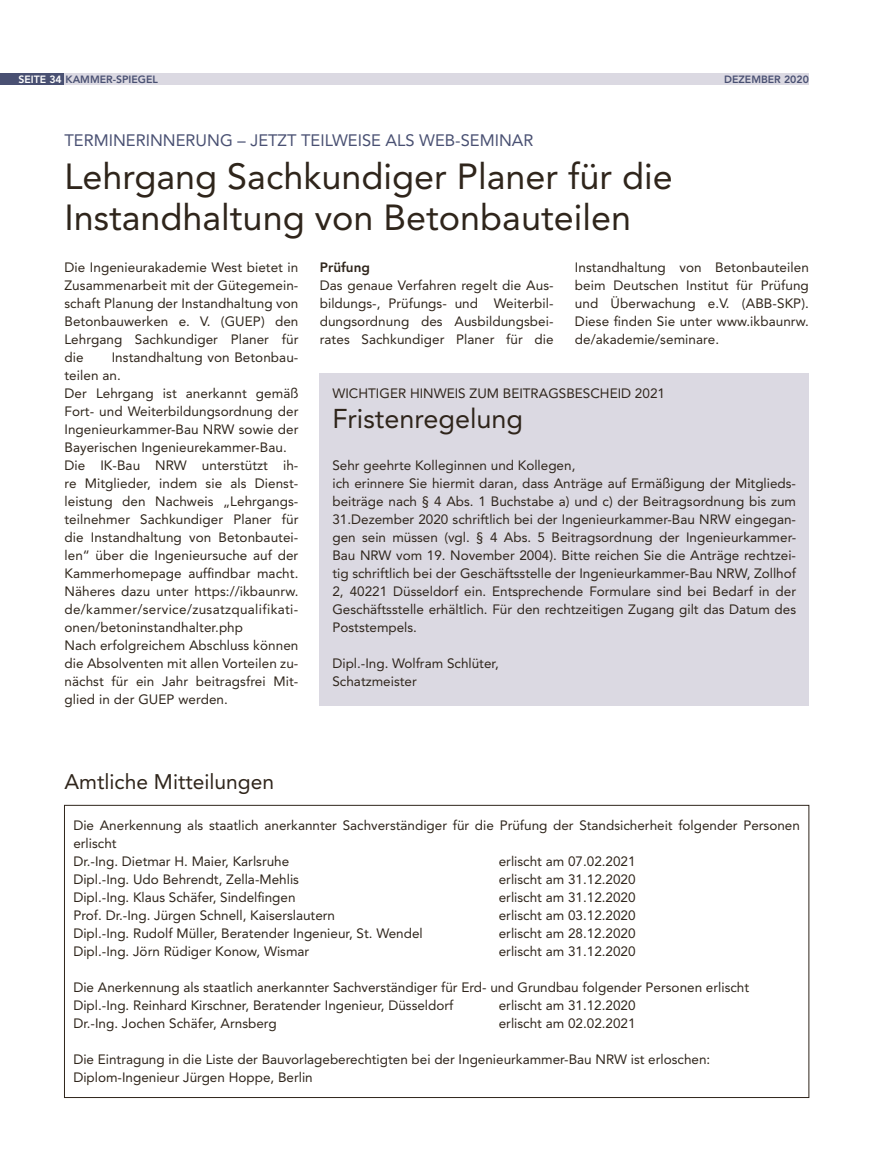
<style>
.page{position:relative;width:871px;height:1171px;background:#fff}
.page>*{position:absolute;margin:0;border:0;box-sizing:border-box;transform-origin:0 0}
.t1{font:36px/40.5px "Avenir LT Std";color:#2f251b}
.t2{font:27px "Avenir LT Std";color:#2f251b}
.t3{font:21px "Avenir LT Std";color:#2f251b}
.t4{font:16.5px "Avenir LT Std";color:#495072}
.t5{font:13.5px/18px "Avenir LT Std";color:#2f251b}
.t6{font:800 13.5px "Avenir LT Std";letter-spacing:.005em;color:#2f251b}
.t7{font:800 10.5px "Avenir LT Std";color:#495072}
.s1{color:#fff}
</style>
<div class="page">
<div style="left:63px;top:73px;width:745px;height:11px;background:#dbd9e2"></div>
<div style="left:0;top:73px;width:64px;height:11px;background:#495072"></div>
<div style="left:320px;top:373px;width:489px;height:333px;background:#dbd9e2"></div>
<p class="t7" style="left:18px;top:73px;width:140px"><span class="s1">SEITE 34</span> KAMMER-SPIEGEL</p>
<p class="t7" style="left:724px;top:73px;width:86px">DEZEMBER 2020</p>
<p class="t4" style="left:64px;top:131px;width:470px">TERMINERINNERUNG – JETZT TEILWEISE ALS WEB-SEMINAR</p>
<h1 class="t1" style="left:64px;top:157px;width:610px">Lehrgang Sachkundiger Planer für die<br>Instandhaltung von Betonbauteilen</h1>
<p class="t5" style="left:64px;top:258px;width:235px;text-align:justify">Die Ingenieurakademie West bietet in Zusammenarbeit mit der Gütegemein&shy;schaft Planung der Instandhaltung von Betonbauwerken e. V. (GUEP) den Lehrgang Sachkundiger Planer für die</p>
<p class="t5" style="left:64px;top:348px;width:235px;text-indent:47px">Instandhaltung von Betonbau&shy;teilen an.<br>Der Lehrgang ist anerkannt gemäß Fort- und Weiterbildungsordnung der Ingenieurkammer-Bau NRW sowie der Bayerischen Ingenieurekammer-Bau.<br>Die IK-Bau NRW unterstützt ih&shy;re Mitglieder, indem sie als Dienst&shy;leistung den Nachweis „Lehrgangs&shy;teilnehmer Sachkundiger Planer für die Instandhaltung von Betonbautei&shy;len“ über die Ingenieursuche auf der Kammerhomepage auffindbar macht.<br>Näheres dazu unter https://ikbaunrw. de/kammer/service/zusatzqualifikati&shy;onen/betoninstandhalter.php<br>Nach erfolgreichem Abschluss können die Absolventen mit allen Vorteilen zu&shy;nächst für ein Jahr beitragsfrei Mit&shy;glied in der GUEP werden.</p>
<p class="t6" style="left:320px;top:259px;width:52px">Prüfung</p>
<p class="t5" style="left:320px;top:276px;width:235px;text-align:justify">Das genaue Verfahren regelt die Aus&shy;bildungs-, Prüfungs- und Weiterbil&shy;dungsordnung des Ausbildungsbei&shy;rates Sachkundiger Planer für die</p>
<p class="t5" style="left:575px;top:258px;width:235px;text-align:justify">Instandhaltung von Betonbauteilen beim Deutschen Institut für Prüfung und Überwachung e.V. (ABB-SKP).<br>Diese finden Sie unter www.ikbaunrw. de/akademie/seminare.</p>
<p class="t5" style="left:332px;top:384px;width:334px">WICHTIGER HINWEIS ZUM BEITRAGSBESCHEID 2021</p>
<h2 class="t2" style="left:332px;top:403px;width:192px">Fristenregelung</h2>
<p class="t5" style="left:332px;top:456px;width:465px">Sehr geehrte Kolleginnen und Kollegen,<br>ich erinnere Sie hiermit daran, dass Anträge auf Ermäßigung der Mitglieds&shy;beiträge nach § 4 Abs. 1 Buchstabe a) und c) der Beitragsordnung bis zum 31.Dezember 2020 schriftlich bei der Ingenieurkammer-Bau NRW eingegan&shy;gen sein müssen (vgl. § 4 Abs. 5 Beitragsordnung der Ingenieurkammer-Bau NRW vom 19. November 2004). Bitte reichen Sie die Anträge rechtzei&shy;tig schriftlich bei der Geschäftsstelle der Ingenieurkammer-Bau NRW, Zollhof 2, 40221 Düsseldorf ein. Entsprechende Formulare sind bei Bedarf in der Geschäftsstelle erhältlich. Für den rechtzeitigen Zugang gilt das Datum des Poststempels.</p>
<p class="t5" style="left:332px;top:654px;width:168px">Dipl.-Ing. Wolfram Schlüter,<br>Schatzmeister</p>
<h3 class="t3" style="left:64px;top:769px;width:211px">Amtliche Mitteilungen</h3>
<p class="t5" style="left:73px;top:816px;width:728px">Die Anerkennung als staatlich anerkannter Sachverständiger für die Prüfung der Standsicherheit folgender Personen erlischt<br>Dr.-Ing. Dietmar H. Maier, Karlsruhe</p>
<p class="t5" style="left:499px;top:852px;width:138px">erlischt am 07.02.2021</p>
<p class="t5" style="left:73px;top:870px;width:227px">Dipl.-Ing. Udo Behrendt, Zella-Mehlis</p>
<p class="t5" style="left:499px;top:870px;width:138px">erlischt am 31.12.2020</p>
<p class="t5" style="left:73px;top:888px;width:224px">Dipl.-Ing. Klaus Schäfer, Sindelfingen</p>
<p class="t5" style="left:499px;top:888px;width:138px">erlischt am 31.12.2020</p>
<p class="t5" style="left:73px;top:906px;width:263px">Prof. Dr.-Ing. Jürgen Schnell, Kaiserslautern</p>
<p class="t5" style="left:499px;top:906px;width:138px">erlischt am 03.12.2020</p>
<p class="t5" style="left:73px;top:924px;width:351px">Dipl.-Ing. Rudolf Müller, Beratender Ingenieur, St. Wendel</p>
<p class="t5" style="left:499px;top:924px;width:138px">erlischt am 28.12.2020</p>
<p class="t5" style="left:73px;top:942px;width:237px">Dipl.-Ing. Jörn Rüdiger Konow, Wismar</p>
<p class="t5" style="left:499px;top:942px;width:138px">erlischt am 31.12.2020</p>
<p class="t5" style="left:73px;top:978px;width:677px">Die Anerkennung als staatlich anerkannter Sachverständiger für Erd- und Grundbau folgender Personen erlischt<br>Dipl.-Ing. Reinhard Kirschner, Beratender Ingenieur, Düsseldorf</p>
<p class="t5" style="left:499px;top:996px;width:138px">erlischt am 31.12.2020</p>
<p class="t5" style="left:73px;top:1014px;width:205px">Dr.-Ing. Jochen Schäfer, Arnsberg</p>
<p class="t5" style="left:499px;top:1014px;width:138px">erlischt am 02.02.2021</p>
<p class="t5" style="left:73px;top:1050px;width:638px">Die Eintragung in die Liste der Bauvorlageberechtigten bei der Ingenieurkammer-Bau NRW ist erloschen:<br>Diplom-Ingenieur Jürgen Hoppe, Berlin</p>
</div>
